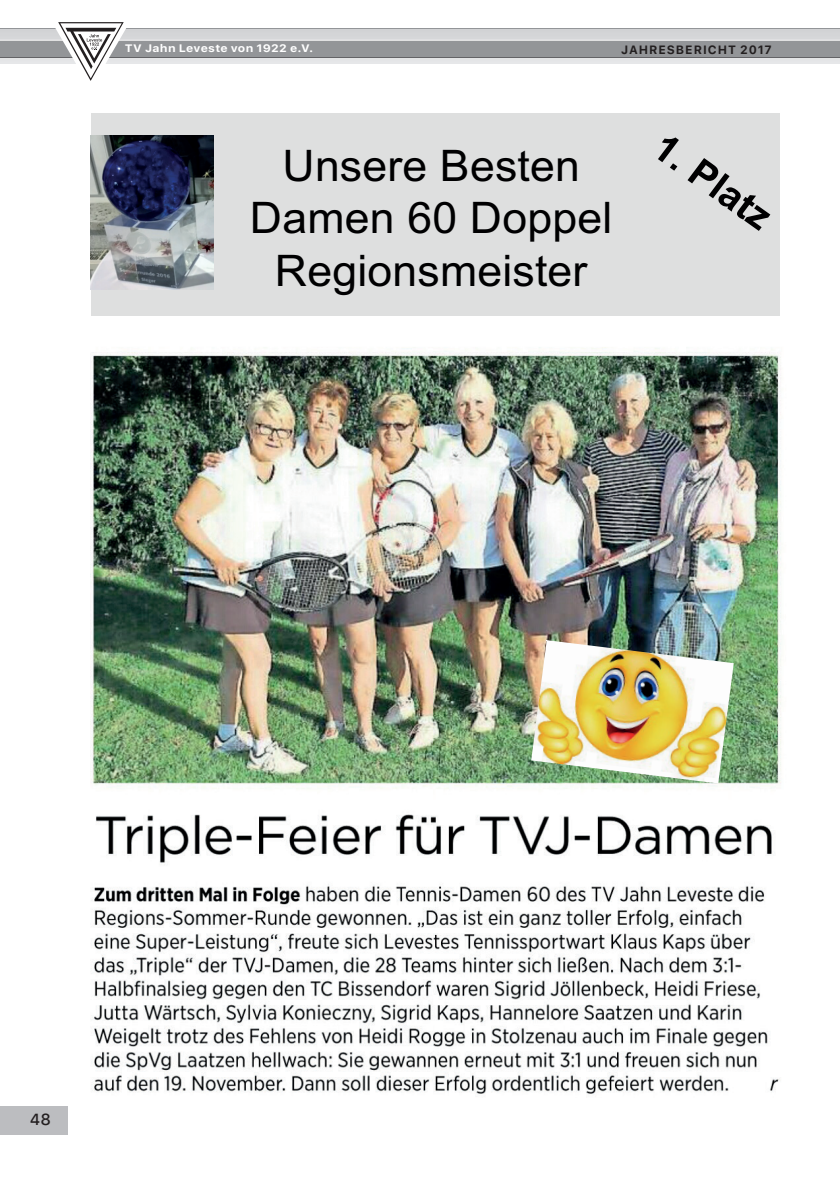
<style>
.page{position:relative;width:840px;height:1191px;background:#fff}
.page>*{position:absolute;margin:0;border:0;box-sizing:border-box;transform-origin:0 0}
.t1{font:43.4px/52.8px "Arial";letter-spacing:.005em;color:#000001;text-align:center}
.t2{font:500 16px "SFUI Text";color:#231f20}
.t3{font:700 12px "SFUI Text";letter-spacing:.08em;color:#231f20}
.t4{font:700 10.8px "SFUI Text";letter-spacing:.02em;color:#fff;scale:1.11 1}
</style>
<div class="page">
<div style="left:0;top:28px;width:839px;height:12px;background:#939598"></div>
<div style="left:0;top:41px;width:839px;height:23px;background:#e4e5e7"></div>
<svg style="left:0;top:29px;width:839px;height:11px;background:#d4d5d7"></svg>
<div style="left:0;top:41px;width:839px;height:17px;background:#636366"></div>
<div style="left:0;top:41px;width:839px;height:16px;background:#939598"></div>
<div style="left:0;top:1106px;width:68px;height:28px;background:#bcbdc0"></div>
<svg style="left:50px;top:22px;width:82px;height:59px"></svg>
<div style="left:91px;top:114px;width:688px;height:222px;background:#dedfdf"></div>
<img style="left:91px;top:135px;width:123px;height:154px">
<img style="left:91px;top:317px;width:690px;height:777px">
<img style="left:531px;top:640px;width:202px;height:120px">
<img style="left:531px;top:760px;width:186px;height:23px">
<img style="left:717px;top:663px;width:16px;height:120px">
<svg style="left:658px;top:137px;width:111px;height:94px"></svg>
<p class="t4" style="left:125px;top:40px;width:171px">TV Jahn Leveste von 1922 e.V.</p>
<p class="t3" style="left:621px;top:41px;width:152px">JAHRESBERICHT 2017</p>
<p class="t1" style="left:250px;top:139px;width:363px">Unsere Besten<br>Damen 60 Doppel<br>Regionsmeister</p>
<p class="t2" style="left:30px;top:1108px;width:23px">48</p>
</div>
